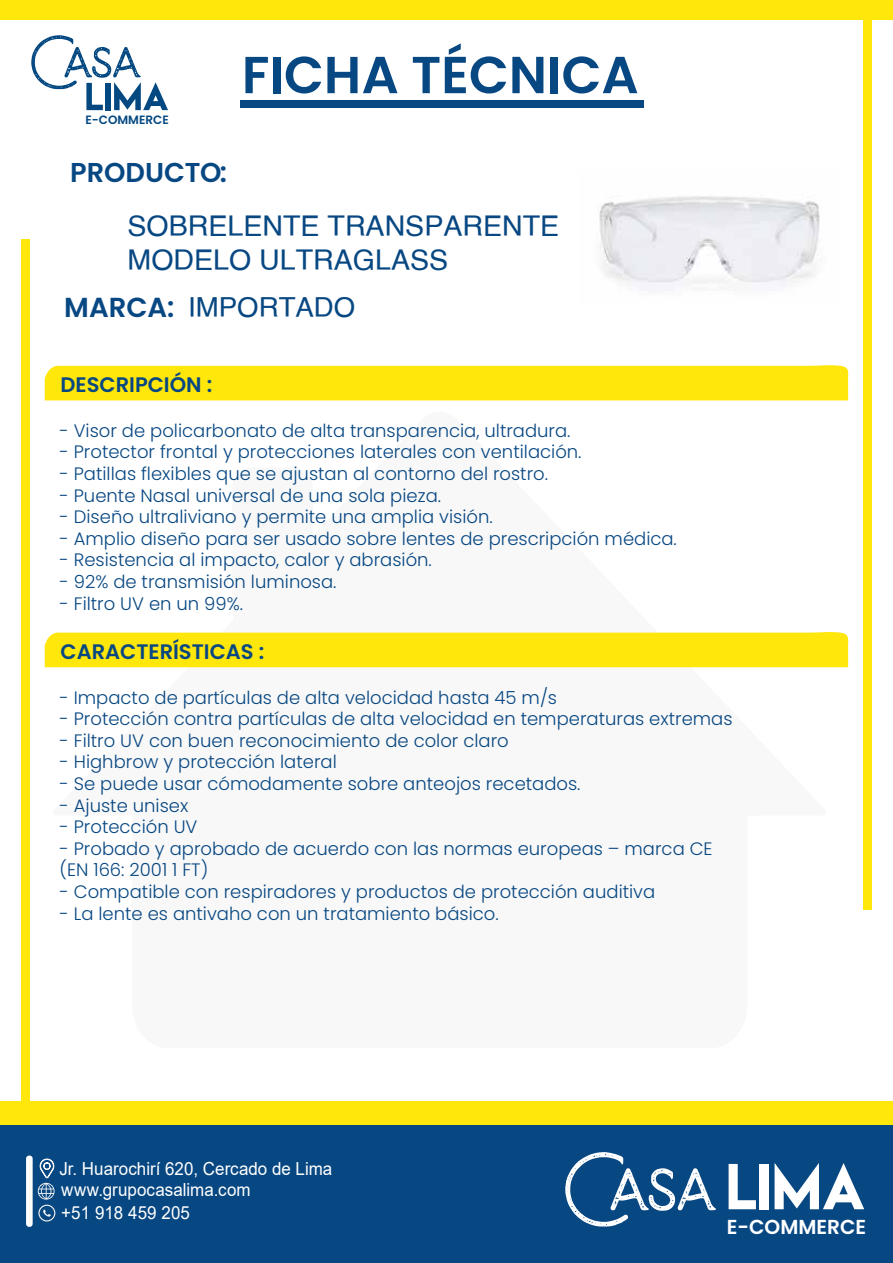
<style>
.page{position:relative;width:893px;height:1263px;background:#fff}
.page>*{position:absolute;margin:0;border:0;box-sizing:border-box;transform-origin:0 0}
.t1{font:600 52.05px "Poppins";color:#074782}
.t2{font:28.5px/34.2px "Helvetica";color:#074782}
.t3{font:27.6px "Helvetica";color:#074782}
.t4{font:600 27.45px "Poppins";color:#074782}
.t5{font:600 27.3px "Poppins";color:#074782}
.t6{font:600 21px "Poppins";color:#074782}
.t7{font:600 20.25px "Poppins";color:#fff}
.t8{font:300 18px/21.6px "Poppins";color:#074782}
.t9{font:18px/20.7px "Arial";color:#fff;scale:.94 1}
.t10{font:600 12px "Poppins";color:#034881}
</style>
<div class="page">
<div style="left:0;top:1101px;width:893px;height:161px;background:#ffe60b"></div>
<div style="left:0;top:0;width:893px;height:20px;background:#ffe60b"></div>
<div style="left:864px;top:0;width:8px;height:909px;background:#ffe60b"></div>
<div style="left:22px;top:240px;width:8px;height:950px;background:#ffe60b"></div>
<div style="left:0;top:1125px;width:893px;height:138px;background:#074782"></div>
<svg style="left:43px;top:1209px;width:8px;height:8px"></svg>
<div style="left:38px;top:1205px;width:17px;height:16px;border:1px solid #f6f6f6;border-radius:50%"></div>
<svg style="left:729px;top:1164px;width:27px;height:45px"></svg>
<div style="left:760px;top:1164px;width:9px;height:45px;background:#fff"></div>
<svg style="left:775px;top:1163px;width:89px;height:46px"></svg>
<svg style="left:565px;top:1152px;width:151px;height:74px"></svg>
<div style="left:26px;top:1155px;width:7px;height:72px;background:#fff;border-radius:3px"></div>
<svg style="left:38px;top:1158px;width:17px;height:41px"></svg>
<div style="left:240px;top:100px;width:404px;height:7px;background:#074782"></div>
<svg style="left:31px;top:35px;width:137px;height:75px"></svg>
<div style="left:45px;top:365px;width:803px;height:35px;background:#ffe60b"></div>
<div style="left:45px;top:632px;width:803px;height:35px;background:#ffe60b"></div>
<img style="left:599px;top:196px;width:221px;height:95px">
<p class="t10" style="left:86px;top:113px;width:85px">E-COMMERCE</p>
<h3 class="t5" style="left:70px;top:157px;width:158px">PRODUCTO:</h3>
<h1 class="t1" style="left:242px;top:45px;width:398px">FICHA TÉCNICA</h1>
<h2 class="t2" style="left:128px;top:210px;width:433px">SOBRELENTE TRANSPARENTE<br>MODELO ULTRAGLASS</h2>
<h3 class="t3" style="left:188px;top:286px;width:169px">IMPORTADO</h3>
<h3 class="t4" style="left:64px;top:291px;width:112px">MARCA:</h3>
<p class="t6" style="left:61px;top:373px;width:153px">DESCRIPCIÓN :</p>
<p class="t8" style="left:60px;top:420px;width:513px">- Visor de policarbonato de alta transparencia, ultradura.</p>
<p class="t8" style="left:60px;top:441px;width:524px">- Protector frontal y protecciones laterales con ventilación.</p>
<p class="t8" style="left:60px;top:463px;width:490px">- Patillas flexibles que se ajustan al contorno del rostro.</p>
<p class="t8" style="left:60px;top:484px;width:383px">- Puente Nasal universal de una sola pieza.</p>
<p class="t8" style="left:60px;top:506px;width:435px">- Diseño ultraliviano y permite una amplia visión.</p>
<p class="t8" style="left:60px;top:528px;width:619px">- Amplio diseño para ser usado sobre lentes de prescripción médica.</p>
<p class="t8" style="left:60px;top:549px;width:374px">- Resistencia al impacto, calor y abrasión.</p>
<p class="t8" style="left:60px;top:571px;width:279px">- 92% de transmisión luminosa.</p>
<p class="t8" style="left:60px;top:592px;width:185px">- Filtro UV en un 99%.</p>
<p class="t6" style="left:61px;top:640px;width:205px">CARACTERÍSTICAS :</p>
<p class="t8" style="left:60px;top:686px;width:499px">- Impacto de partículas de alta velocidad hasta 45 m/s</p>
<p class="t8" style="left:60px;top:708px;width:675px">- Protección contra partículas de alta velocidad en temperaturas extremas</p>
<p class="t8" style="left:60px;top:730px;width:451px">- Filtro UV con buen reconocimiento de color claro</p>
<p class="t8" style="left:60px;top:751px;width:279px">- Highbrow y protección lateral</p>
<p class="t8" style="left:60px;top:773px;width:523px">- Se puede usar cómodamente sobre anteojos recetados.</p>
<p class="t8" style="left:60px;top:794px;width:130px">- Ajuste unisex</p>
<p class="t8" style="left:60px;top:816px;width:139px">- Protección UV</p>
<p class="t8" style="left:60px;top:838px;width:655px">- Probado y aprobado de acuerdo con las normas europeas – marca CE (EN 166: 2001 1 FT)</p>
<p class="t8" style="left:60px;top:881px;width:597px">- Compatible con respiradores y productos de protección auditiva</p>
<p class="t8" style="left:60px;top:902px;width:441px">- La lente es antivaho con un tratamiento básico.</p>
<p class="t9" style="left:59px;top:1158px;width:292px">Jr. Huarochirí 620, Cercado de Lima www.grupocasalima.com</p>
<p class="t9" style="left:61px;top:1202px;width:138px">+51 918 459 205</p>
<p class="t7" style="left:727px;top:1215px;width:141px">E-COMMERCE</p>
</div>
